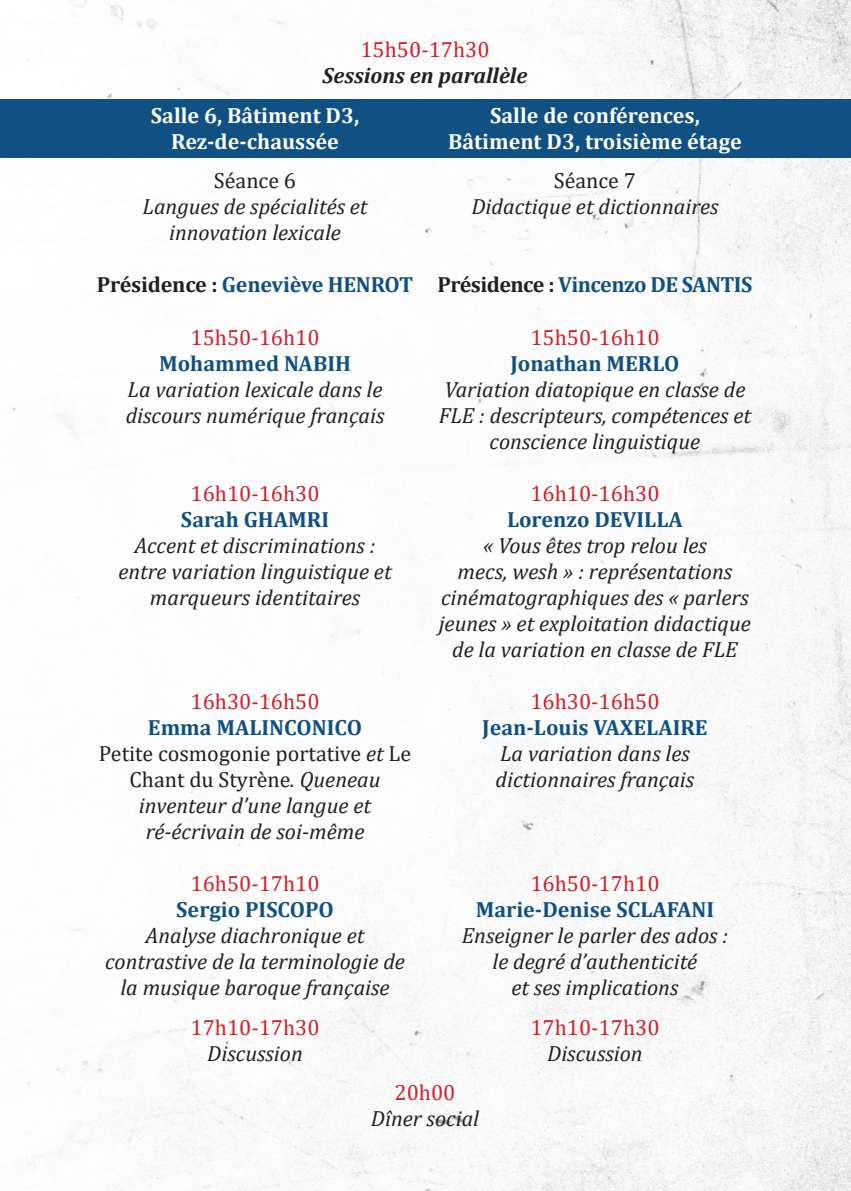
<style>
.page{position:relative;width:851px;height:1191px;background:#fff}
.page>*{position:absolute;margin:0;border:0;box-sizing:border-box;transform-origin:0 0}
.t1{font:italic 22px/26px "Cambria";color:#231f20;text-align:center}
.t2{font:22px "Cambria";color:#d0212a}
.t3{font:700 22px "Cambria";color:#0f5083}
.t4{font:22px/26px "Cambria";color:#231f20;text-align:center}
.t5{font:700 22px "Cambria";color:#fff}
.t6{font:700 22px "Cambria";letter-spacing:-.025em;color:#0f5083}
.t7{font:italic 700 22px "Cambria";color:#231f20}
.s1{color:#231f20}
.s2{font-style:italic}
.s3{font-weight:700;font-style:normal;color:#0f5083}
</style>
<div class="page">
<img style="left:0;top:0;width:850px;height:1191px">
<div style="left:0;top:99px;width:850px;height:58px;background:#115083"></div>
<p class="t2" style="left:360px;top:36px;width:131px">15h50-17h30</p>
<p class="t7" style="left:322px;top:60px;width:206px">Sessions en parallèle</p>
<p class="t5" style="left:151px;top:100px;width:210px">Salle 6, Bâtiment D3,</p>
<p class="t5" style="left:171px;top:126px;width:169px">Rez-de-chaussée</p>
<p class="t5" style="left:490px;top:100px;width:211px">Salle de conférences,</p>
<p class="t5" style="left:448px;top:126px;width:295px">Bâtiment D3, troisième étage</p>
<p class="t4" style="left:214px;top:168px;width:84px">Séance 6</p>
<p class="t1" style="left:142px;top:193px;width:226px">Langues de spécialités et innovation lexicale</p>
<p class="t3" style="left:97px;top:269px;width:318px"><span class="s1">Présidence :</span> Geneviève HENROT</p>
<p class="t2" style="left:190px;top:324px;width:131px">15h50-16h10</p>
<p class="t3" style="left:159px;top:347px;width:193px">Mohammed NABIH</p>
<p class="t1" style="left:126px;top:375px;width:260px;text-align:left">La variation lexicale dans le discours numérique français</p>
<p class="t2" style="left:190px;top:480px;width:131px">16h10-16h30</p>
<p class="t3" style="left:181px;top:503px;width:150px">Sarah GHAMRI</p>
<p class="t1" style="left:118px;top:531px;width:275px">Accent et discriminations : entre variation linguistique et marqueurs identitaires</p>
<p class="t2" style="left:190px;top:688px;width:131px">16h30-16h50</p>
<p class="t3" style="left:148px;top:711px;width:215px">Emma MALINCONICO</p>
<p class="t4" style="left:99px;top:740px;width:314px">Petite cosmogonie portative <span class="s2">et</span> Le<br>Chant du Styrène<span class="s2">. Queneau inventeur d’une langue et</span></p>
<p class="t1" style="left:146px;top:817px;width:220px">ré-écrivain de soi-même</p>
<p class="t2" style="left:190px;top:870px;width:131px">16h50-17h10</p>
<p class="t3" style="left:176px;top:893px;width:159px">Sergio PISCOPO</p>
<p class="t1" style="left:105px;top:921px;width:301px">Analyse diachronique et contrastive de la terminologie de la musique baroque française</p>
<p class="t2" style="left:190px;top:1014px;width:131px">17h10-17h30</p>
<p class="t1" style="left:207px;top:1039px;width:97px">Discussion</p>
<p class="t4" style="left:553px;top:168px;width:84px">Séance 7</p>
<p class="t1" style="left:471px;top:193px;width:248px">Didactique et dictionnaires</p>
<p class="t6" style="left:437px;top:269px;width:316px"><span class="s1">Présidence :</span> Vincenzo DE SANTIS</p>
<p class="t2" style="left:530px;top:324px;width:131px">15h50-16h10</p>
<p class="t3" style="left:510px;top:347px;width:171px">Jonathan MERLO</p>
<p class="t1" style="left:439px;top:375px;width:314px">Variation diatopique en classe de<br>FLE : descripteurs, compétences et conscience linguistique</p>
<p class="t2" style="left:530px;top:480px;width:131px">16h10-16h30</p>
<p class="t3" style="left:507px;top:503px;width:177px">Lorenzo DEVILLA</p>
<p class="t1" style="left:439px;top:531px;width:313px">« Vous êtes trop relou les<br>mecs, wesh » : représentations cinématographiques des « parlers jeunes » et exploitation didactique de la variation en classe de FLE</p>
<p class="t2" style="left:530px;top:688px;width:131px">16h30-16h50</p>
<p class="t3" style="left:482px;top:711px;width:227px">Jean-Louis VAXELAIRE</p>
<p class="t1" style="left:500px;top:739px;width:191px">La variation dans les</p>
<p class="t1" style="left:495px;top:765px;width:200px">dictionnaires français</p>
<p class="t2" style="left:530px;top:870px;width:131px">16h50-17h10</p>
<p class="t1" style="left:461px;top:895px;width:268px"><span class="s3">Marie-Denise SCLAFANI<br></span>Enseigner le parler des ados :</p>
<p class="t1" style="left:492px;top:947px;width:206px">le degré d’authenticité</p>
<p class="t1" style="left:511px;top:973px;width:168px">et ses implications</p>
<p class="t2" style="left:530px;top:1014px;width:131px">17h10-17h30</p>
<p class="t1" style="left:547px;top:1039px;width:97px">Discussion</p>
<p class="t2" style="left:394px;top:1079px;width:62px">20h00</p>
<p class="t1" style="left:371px;top:1105px;width:110px">Dîner social</p>
</div>
